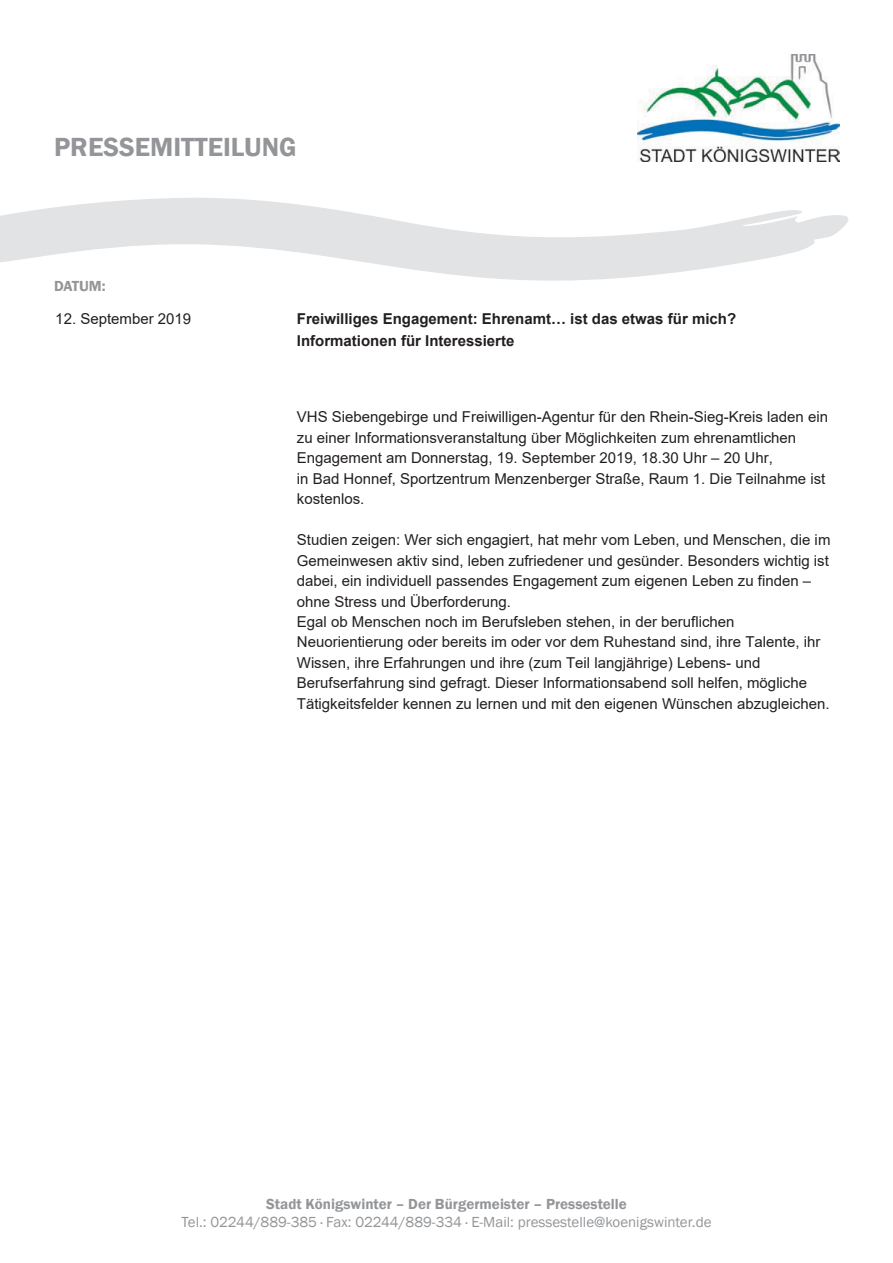
<style>
.page{position:relative;width:893px;height:1263px;background:#fff}
.page>*{position:absolute;margin:0;border:0;box-sizing:border-box;transform-origin:0 0}
.t1{font:600 27px "Franklin Gothic";color:#939598}
.t2{font:15px/20.4px "Arial";color:#231f20}
.t3{font:700 15px/21.5px "Arial";color:#231f20}
.t4{font:15px "Franklin Gothic";color:#939598}
.t5{font:600 15px "Franklin Gothic";color:#939598}
</style>
<div class="page">
<img style="left:638px;top:54px;width:201px;height:108px">
<svg style="left:0;top:198px;width:849px;height:83px;fill:#e2e3e4"></svg>
<h1 class="t1" style="left:54px;top:131px;width:244px">PRESSEMITTEILUNG</h1>
<p class="t5" style="left:54px;top:278px;width:53px">DATUM:</p>
<p class="t2" style="left:55px;top:309px;width:137px">12. September 2019</p>
<p class="t3" style="left:297px;top:308px;width:441px">Freiwilliges Engagement: Ehrenamt… ist das etwas für mich?<br>Informationen für Interessierte</p>
<p class="t2" style="left:297px;top:407px;width:533px">VHS Siebengebirge und Freiwilligen-Agentur für den Rhein-Sieg-Kreis laden ein zu einer Informationsveranstaltung über Möglichkeiten zum ehrenamtlichen Engagement am Donnerstag, 19. September 2019, 18.30 Uhr – 20 Uhr,<br>in Bad Honnef, Sportzentrum Menzenberger Straße, Raum 1. Die Teilnahme ist kostenlos.</p>
<p class="t2" style="left:297px;top:530px;width:535px">Studien zeigen: Wer sich engagiert, hat mehr vom Leben, und Menschen, die im Gemeinwesen aktiv sind, leben zufriedener und gesünder. Besonders wichtig ist dabei, ein individuell passendes Engagement zum eigenen Leben zu finden – ohne Stress und Überforderung.<br>Egal ob Menschen noch im Berufsleben stehen, in der beruflichen Neuorientierung oder bereits im oder vor dem Ruhestand sind, ihre Talente, ihr Wissen, ihre Erfahrungen und ihre (zum Teil langjährige) Lebens- und Berufserfahrung sind gefragt. Dieser Informationsabend soll helfen, mögliche Tätigkeitsfelder kennen zu lernen und mit den eigenen Wünschen abzugleichen.</p>
<p class="t5" style="left:266px;top:1196px;width:362px">Stadt Königswinter – Der Bürgermeister – Pressestelle</p>
<p class="t4" style="left:182px;top:1214px;width:531px">Tel.: 02244/889-385 · Fax: 02244/889-334 · E-Mail: pressestelle@koenigswinter.de</p>
</div>
